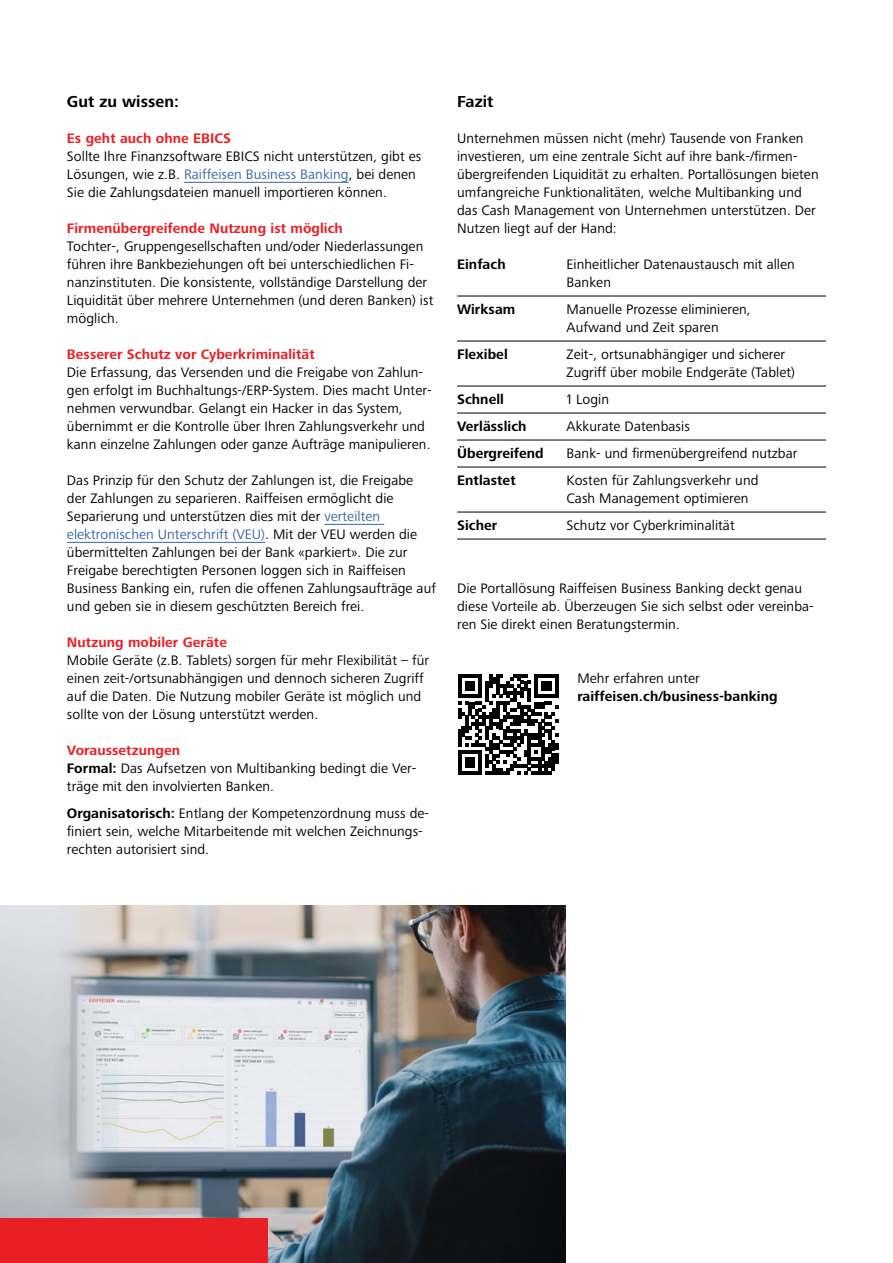
<style>
.page{position:relative;width:893px;height:1263px;background:#fff}
.page>*{position:absolute;margin:0;border:0;box-sizing:border-box;transform-origin:0 0}
.t1{font:700 16.5px "Frutiger Next LTW1 G";letter-spacing:.005em;color:#000}
.t2{font:14.25px/18px "Frutiger Next LTW1 G";letter-spacing:.005em;color:#000}
.t3{font:700 14.25px "Frutiger Next LTW1 G";letter-spacing:.005em;color:#e82025}
.t4{font:700 14.25px "Frutiger Next LTW1 G";letter-spacing:.005em;color:#000}
.s1{color:#3864a6}
.s2{font-weight:700;color:#e82025}
.s3{font-weight:700}
</style>
<div class="page">
<img style="left:0;top:906px;width:566px;height:357px">
<hr style="left:184px;top:182px;width:165px;height:1px;background:#3864a6">
<hr style="left:324px;top:524px;width:60px;height:1px;background:#3864a6">
<hr style="left:67px;top:542px;width:198px;height:1px;background:#3864a6">
<hr style="left:457px;top:296px;width:369px;height:1px;background:#000">
<hr style="left:457px;top:341px;width:369px;height:1px;background:#000">
<hr style="left:457px;top:386px;width:369px;height:1px;background:#000">
<hr style="left:457px;top:413px;width:369px;height:1px;background:#000">
<hr style="left:457px;top:440px;width:369px;height:1px;background:#000">
<hr style="left:457px;top:467px;width:369px;height:1px;background:#000">
<hr style="left:457px;top:512px;width:369px;height:1px;background:#000">
<hr style="left:457px;top:539px;width:369px;height:1px;background:#000">
<svg style="left:458px;top:674px;width:101px;height:101px"></svg>
<hr style="left:555px;top:754px;width:4px;height:10px;background:#000">
<div style="left:0;top:1218px;width:268px;height:45px;background:#e82025"></div>
<p class="t1" style="left:67px;top:92px;width:114px">Gut zu wissen:</p>
<p class="t3" style="left:67px;top:130px;width:165px">Es geht auch ohne EBICS</p>
<p class="t2" style="left:67px;top:148px;width:356px">Sollte Ihre Finanzsoftware EBICS nicht unterstützen, gibt es<br>Lösungen, wie z.B. <span class="s1">Raiffeisen Business Banking</span>, bei denen<br>Sie die Zahlungsdateien manuell importieren können.</p>
<p class="t3" style="left:67px;top:220px;width:277px">Firmenübergreifende Nutzung ist möglich</p>
<p class="t2" style="left:67px;top:238px;width:368px">Tochter-, Gruppengesellschaften und/oder Niederlassungen führen ihre Bankbeziehungen oft bei unterschiedlichen Fi&shy;nanzinstituten. Die konsistente, vollständige Darstellung der Liquidität über mehrere Unternehmen (und deren Banken) ist möglich.</p>
<p class="t3" style="left:67px;top:346px;width:249px">Besserer Schutz vor Cyberkriminalität</p>
<p class="t2" style="left:67px;top:364px;width:366px">Die Erfassung, das Versenden und die Freigabe von Zahlun&shy;gen erfolgt im Buchhaltungs-/ERP-System. Dies macht Unter&shy;nehmen verwundbar. Gelangt ein Hacker in das System, übernimmt er die Kontrolle über Ihren Zahlungsverkehr und kann einzelne Zahlungen oder ganze Aufträge manipulieren.</p>
<p class="t2" style="left:67px;top:472px;width:370px">Das Prinzip für den Schutz der Zahlungen ist, die Freigabe der Zahlungen zu separieren. Raiffeisen ermöglicht die Separierung und unterstützen dies mit der <span class="s1">verteilten elektronischen Unterschrift (VEU)</span>. Mit der VEU werden die übermittelten Zahlungen bei der Bank «parkiert». Die zur Freigabe berechtigten Personen loggen sich in Raiffeisen Business Banking ein, rufen die offenen Zahlungsaufträge auf und geben sie in diesem geschützten Bereich frei.</p>
<p class="t3" style="left:67px;top:634px;width:162px">Nutzung mobiler Geräte</p>
<p class="t2" style="left:67px;top:652px;width:364px">Mobile Geräte (z.B. Tablets) sorgen für mehr Flexibilität – für einen zeit-/ortsunabhängigen und dennoch sicheren Zugriff auf die Daten. Die Nutzung mobiler Geräte ist möglich und sollte von der Lösung unterstützt werden.</p>
<p class="t2" style="left:67px;top:742px;width:351px"><span class="s2">Voraussetzungen<br></span><span class="s3">Formal:</span> Das Aufsetzen von Multibanking bedingt die Ver&shy;träge mit den involvierten Banken.</p>
<p class="t2" style="left:67px;top:805px;width:364px"><span class="s3">Organisatorisch:</span> Entlang der Kompetenzordnung muss de&shy;finiert sein, welche Mitarbeitende mit welchen Zeichnungs&shy;rechten autorisiert sind.</p>
<p class="t1" style="left:457px;top:92px;width:38px">Fazit</p>
<p class="t2" style="left:457px;top:130px;width:363px">Unternehmen müssen nicht (mehr) Tausende von Franken investieren, um eine zentrale Sicht auf ihre bank-/firmen&shy;übergreifenden Liquidität zu erhalten. Portallösungen bieten umfangreiche Funktionalitäten, welche Multibanking und das Cash Management von Unternehmen unterstützen. Der Nutzen liegt auf der Hand:</p>
<p class="t4" style="left:457px;top:256px;width:50px">Einfach</p>
<p class="t2" style="left:567px;top:256px;width:230px">Einheitlicher Datenaustausch mit allen<br>Banken</p>
<p class="t4" style="left:457px;top:301px;width:60px">Wirksam</p>
<p class="t2" style="left:567px;top:301px;width:186px">Manuelle Prozesse eliminieren,<br>Aufwand und Zeit sparen</p>
<p class="t4" style="left:457px;top:346px;width:52px">Flexibel</p>
<p class="t2" style="left:567px;top:346px;width:230px">Zeit-, ortsunabhängiger und sicherer<br>Zugriff über mobile Endgeräte (Tablet)</p>
<p class="t4" style="left:457px;top:391px;width:48px">Schnell</p>
<p class="t2" style="left:567px;top:391px;width:44px">1 Login</p>
<p class="t4" style="left:457px;top:418px;width:71px">Verlässlich</p>
<p class="t2" style="left:567px;top:418px;width:125px">Akkurate Datenbasis</p>
<p class="t4" style="left:457px;top:445px;width:88px">Übergreifend</p>
<p class="t2" style="left:567px;top:445px;width:232px">Bank- und firmenübergreifend nutzbar</p>
<p class="t4" style="left:457px;top:472px;width:60px">Entlastet</p>
<p class="t2" style="left:567px;top:472px;width:193px">Kosten für Zahlungsverkehr und<br>Cash Management optimieren</p>
<p class="t4" style="left:457px;top:517px;width:42px">Sicher</p>
<p class="t2" style="left:567px;top:517px;width:170px">Schutz vor Cyberkriminalität</p>
<p class="t2" style="left:457px;top:580px;width:358px">Die Portallösung Raiffeisen Business Banking deckt genau diese Vorteile ab. Überzeugen Sie sich selbst oder vereinba&shy;ren Sie direkt einen Beratungstermin.</p>
<p class="t2" style="left:577px;top:670px;width:124px">Mehr erfahren unter</p>
<p class="t4" style="left:577px;top:688px;width:202px">raiffeisen.ch/business-banking</p>
</div>
